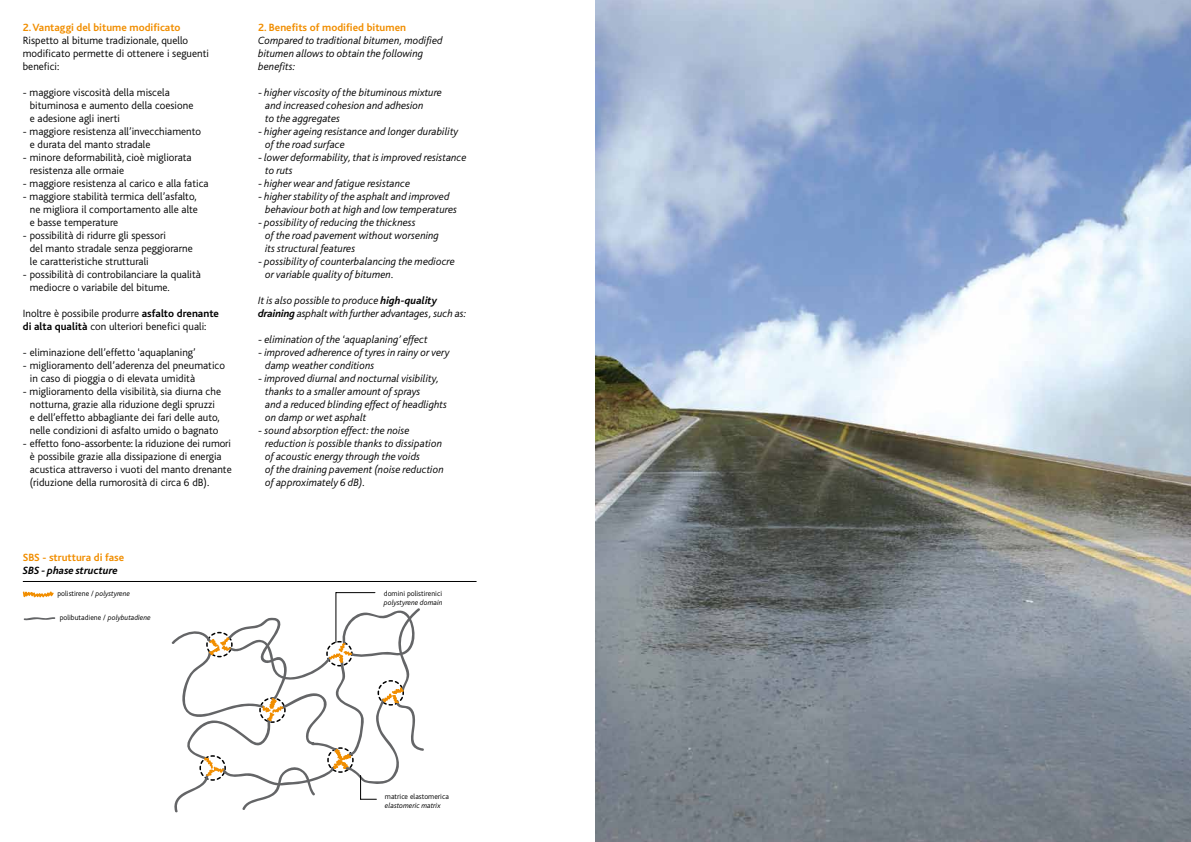
<style>
.page{position:relative;width:1191px;height:842px;background:#fff}
.page>*{position:absolute;margin:0;border:0;box-sizing:border-box;transform-origin:0 0}
.t1{font:300 11px/13px "Bliss";color:#000}
.t2{font:italic 300 11px/13px "Bliss";color:#000}
.t3{font:700 11px "Bliss";color:#f18e00}
.t4{font:italic 700 11px "Bliss";color:#000}
.t5{font:300 7.7px "Bliss";color:#000}
.t6{font:italic 300 7.7px "Bliss";color:#000}
.s1{font-weight:700}
.s2{font-style:italic}
.s3{font-style:normal}
</style>
<div class="page">
<img style="left:595px;top:0;width:596px;height:842px">
<hr style="left:23px;top:581px;width:453px;height:1px;background:#000">
<hr style="left:336px;top:592px;width:39px;height:1px;background:#000">
<hr style="left:335px;top:593px;width:1px;height:49px;background:#000">
<svg style="left:171px;top:607px;width:253px;height:206px"></svg>
<svg style="left:23px;top:591px;width:31px;height:7px"></svg>
<svg style="left:23px;top:617px;width:33px;height:4px"></svg>
<p class="t3" style="left:23px;top:22px;width:159px">2. Vantaggi del bitume modificato</p>
<p class="t1" style="left:23px;top:34px;width:188px">Rispetto al bitume tradizionale, quello modificato permette di ottenere i seguenti benefici:</p>
<p class="t1" style="left:30px;top:86px;width:165px;text-indent:-7px">- maggiore viscosità della miscela bituminosa e aumento della coesione e adesione agli inerti</p>
<p class="t1" style="left:30px;top:125px;width:173px;text-indent:-7px">- maggiore resistenza all’invecchiamento e durata del manto stradale</p>
<p class="t1" style="left:30px;top:151px;width:163px;text-indent:-7px">- minore deformabilità, cioè migliorata resistenza alle ormaie</p>
<p class="t1" style="left:23px;top:177px;width:187px">- maggiore resistenza al carico e alla fatica</p>
<p class="t1" style="left:30px;top:190px;width:170px;text-align:justify;text-indent:-7px">- maggiore stabilità termica dell’asfalto, ne migliora il comportamento alle alte e basse temperature</p>
<p class="t1" style="left:30px;top:229px;width:164px;text-indent:-7px">- possibilità di ridurre gli spessori<br>del manto stradale senza peggiorarne le caratteristiche strutturali</p>
<p class="t1" style="left:30px;top:268px;width:173px;text-indent:-7px">- possibilità di controbilanciare la qualità mediocre o variabile del bitume.</p>
<p class="t1" style="left:23px;top:307px;width:198px">Inoltre è possibile produrre <span class="s1">asfalto drenante di alta qualità</span> con ulteriori benefici quali:</p>
<p class="t1" style="left:23px;top:346px;width:174px">- eliminazione dell’effetto ‘aquaplaning’</p>
<p class="t1" style="left:30px;top:359px;width:197px;text-indent:-7px">- miglioramento dell’aderenza del pneumatico in caso di pioggia o di elevata umidità</p>
<p class="t1" style="left:23px;top:385px;width:200px;text-align:center">- miglioramento della visibilità, sia diurna che notturna, grazie alla riduzione degli spruzzi<br>e dell’effetto abbagliante dei fari delle auto, nelle condizioni di asfalto umido o bagnato</p>
<p class="t1" style="left:30px;top:437px;width:203px;text-indent:-7px">- effetto fono-assorbente: la riduzione dei rumori è possibile grazie alla dissipazione di energia acustica attraverso i vuoti del manto drenante (riduzione della rumorosità di circa 6 dB).</p>
<p class="t3" style="left:23px;top:551px;width:103px">SBS - struttura di fase</p>
<p class="t4" style="left:23px;top:564px;width:96px">SBS - phase structure</p>
<p class="t5" style="left:57px;top:589px;width:74px">polistirene / <span class="s2">polystyrene</span></p>
<p class="t5" style="left:60px;top:614px;width:93px">polibutadiene / <span class="s2">polybutadiene</span></p>
<p class="t3" style="left:258px;top:21px;width:149px">2. Benefits of modified bitumen</p>
<p class="t2" style="left:258px;top:34px;width:186px">Compared to traditional bitumen, modified bitumen allows to obtain the following benefits:</p>
<p class="t2" style="left:265px;top:86px;width:178px;text-indent:-7px"><span class="s3">-</span> higher viscosity of the bituminous mixture and increased cohesion and adhesion<br>to the aggregates</p>
<p class="t2" style="left:265px;top:125px;width:195px;text-indent:-7px"><span class="s3">-</span> higher ageing resistance and longer durability of the road surface</p>
<p class="t2" style="left:265px;top:151px;width:203px;text-indent:-7px"><span class="s3">-</span> lower deformability, that is improved resistance to ruts</p>
<p class="t2" style="left:258px;top:177px;width:153px"><span class="s3">-</span> higher wear and fatigue resistance</p>
<p class="t2" style="left:265px;top:190px;width:193px;text-indent:-7px"><span class="s3">-</span> higher stability of the asphalt and improved behaviour both at high and low temperatures</p>
<p class="t2" style="left:265px;top:216px;width:175px;text-indent:-7px"><span class="s3">-</span> possibility of reducing the thickness<br>of the road pavement without worsening its structural features</p>
<p class="t2" style="left:265px;top:255px;width:191px;text-indent:-7px"><span class="s3">-</span> possibility of counterbalancing the mediocre or variable quality of bitumen.</p>
<p class="t2" style="left:258px;top:294px;width:210px">It is also possible to produce <span class="s1">high-quality draining</span> asphalt with further advantages, such as:</p>
<p class="t2" style="left:258px;top:333px;width:171px"><span class="s3">-</span> elimination of the ‘aquaplaning’ effect</p>
<p class="t2" style="left:265px;top:346px;width:186px;text-indent:-7px"><span class="s3">-</span> improved adherence of tyres in rainy or very damp weather conditions</p>
<p class="t2" style="left:265px;top:372px;width:183px;text-indent:-7px"><span class="s3">-</span> improved diurnal and nocturnal visibility, thanks to a smaller amount of sprays<br>and a reduced blinding effect of headlights on damp or wet asphalt</p>
<p class="t2" style="left:265px;top:424px;width:180px;text-indent:-7px"><span class="s3">-</span> sound absorption effect: the noise reduction is possible thanks to dissipation of acoustic energy through the voids<br>of the draining pavement (noise reduction of approximately 6 dB).</p>
<p class="t5" style="left:384px;top:589px;width:60px">domini polistirenici</p>
<p class="t6" style="left:384px;top:599px;width:60px">polystyrene domain</p>
<p class="t5" style="left:385px;top:792px;width:65px">matrice elastomerica</p>
<p class="t6" style="left:385px;top:801px;width:57px">elastomeric matrix</p>
</div>
